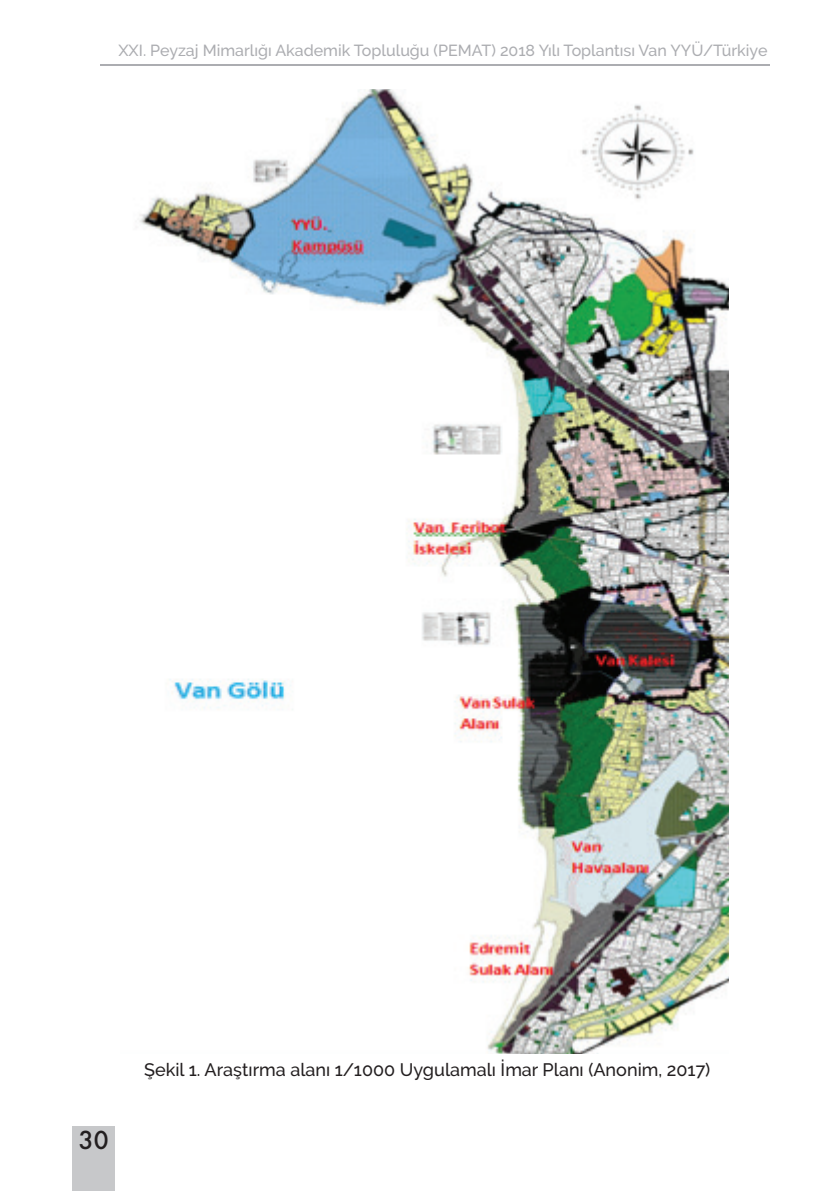
<style>
.page{position:relative;width:840px;height:1191px;background:#fff}
.page>*{position:absolute;margin:0;border:0;box-sizing:border-box;transform-origin:0 0}
.t1{font:500 24px "Futura";color:#231f20}
.t2{font:500 18px "Raleway";color:#231f20}
.t3{font:500 16px "Raleway";color:#acadb1}
</style>
<div class="page">
<hr style="left:100px;top:64px;width:669px;height:1px;background:#acadb1">
<div style="left:72px;top:1126px;width:42px;height:64px;background:#c7c8ca"></div>
<img style="left:139px;top:89px;width:588px;height:964px">
<p class="t3" style="left:118px;top:42px;width:650px">XXI. Peyzaj Mimarlığı Akademik Topluluğu (PEMAT) 2018 Yılı Toplantısı Van YYÜ/Türkiye</p>
<h1 class="t1" style="left:79px;top:1123px;width:31px">30</h1>
<p class="t2" style="left:144px;top:1059px;width:567px">Şekil 1. Araştırma alanı 1/1000 Uygulamalı İmar Planı (Anonim, 2017)</p>
</div>
